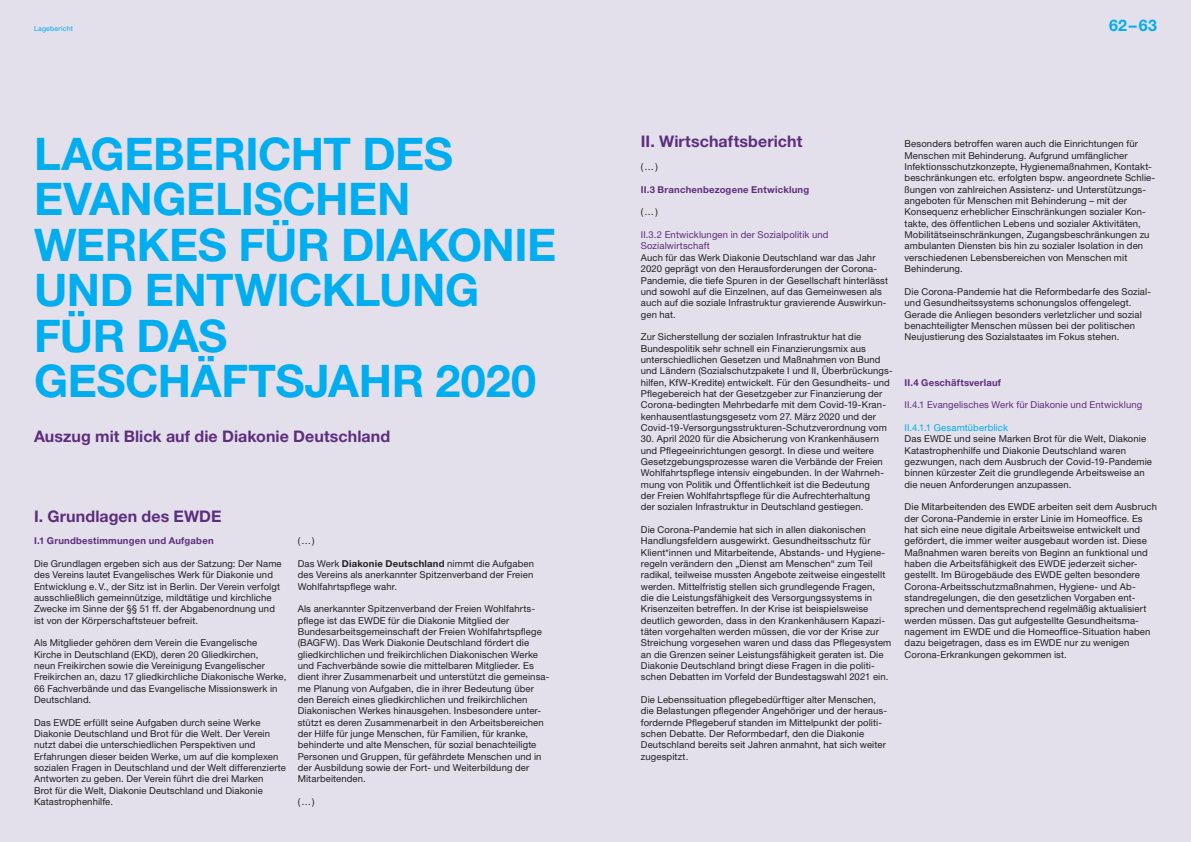
<style>
.page{position:relative;width:1191px;height:842px;background:#e3dfeb}
.page>*{position:absolute;margin:0;border:0;box-sizing:border-box;transform-origin:0 0}
.Seitentitel_45_Pt{font:700 45px/45.4px "Helvetica Neue LT Std";letter-spacing:-.01em;color:#00aeef}
.A{font:700 16px "Helvetica Neue LT Std";letter-spacing:.005em;color:#5e2e7e}
.Kleine_Zitate___Le{font:700 16px "Helvetica Neue LT Std";letter-spacing:.005em;color:#5e2e7e}
.t1{font:700 16px "Helvetica Neue LT Std";color:#00aeef}
.Fließtext_9_5_Pt{font:9.5px/11.3px "Helvetica Neue LT Std";letter-spacing:.01em;color:#231f20}
.A-2{font:9.5px/11.3px "Helvetica Neue LT Std";letter-spacing:.01em;color:#5e2e7e}
.A-3{font:700 9.5px "Helvetica Neue LT Std";letter-spacing:.02em;color:#5e2e7e}
.A-4{font:9.5px "Helvetica Neue LT Std";letter-spacing:.015em;color:#00aeef}
.Seitenthema{font:7px "Helvetica Neue LT Std";letter-spacing:.025em;color:#00aeef}
.s1{font-weight:700}
</style>
<div class="page">
<p class="Seitenthema" style="left:34px;top:25px;width:40px">Lagebericht</p>
<p class="Seitentitel_45_Pt" style="left:34px;top:130px;width:524px">LAGEBERICHT DES<br>EVANGELISCHEN<br>WERKES FÜR DIAKONIE<br>UND ENTWICKLUNG<br>FÜR DAS<br>GESCHÄFTSJAHR 2020</p>
<p class="Kleine_Zitate___Le" style="left:34px;top:427px;width:358px">Auszug mit Blick auf die Diakonie Deutschland</p>
<p class="A" style="left:34px;top:506px;width:189px">I. Grundlagen des EWDE</p>
<p class="A-3" style="left:34px;top:535px;width:181px">I.1 Grundbestimmungen und Aufgaben</p>
<p class="Fließtext_9_5_Pt" style="left:34px;top:558px;width:249px">Die Grundlagen ergeben sich aus der Satzung: Der Name des Vereins lautet Evangelisches Werk für Diakonie und Entwicklung e.V., der Sitz ist in Berlin. Der Verein verfolgt ausschließlich gemeinnützige, mildtätige und kirchliche Zwecke im Sinne der §§ 51 ff. der Abgabenordnung und ist von der Körperschaftsteuer befreit.</p>
<p class="Fließtext_9_5_Pt" style="left:34px;top:637px;width:254px">Als Mitglieder gehören dem Verein die Evangelische Kirche in Deutschland (EKD), deren 20 Gliedkirchen,<br>neun Freikirchen sowie die Vereinigung Evangelischer Freikirchen an, dazu 17 gliedkirchliche Diakonische Werke, 66 Fachverbände und das Evangelische Missionswerk in Deutschland.</p>
<p class="Fließtext_9_5_Pt" style="left:34px;top:717px;width:253px">Das EWDE erfüllt seine Aufgaben durch seine Werke Diakonie Deutschland und Brot für die Welt. Der Verein nutzt dabei die unterschiedlichen Perspektiven und Erfahrungen dieser beiden Werke, um auf die komplexen sozialen Fragen in Deutschland und der Welt differenzierte Antworten zu geben. Der Verein führt die drei Marken<br>Brot für die Welt, Diakonie Deutschland und Diakonie Katastrophenhilfe.</p>
<p class="Fließtext_9_5_Pt" style="left:298px;top:535px;width:18px">(…)</p>
<p class="Fließtext_9_5_Pt" style="left:298px;top:558px;width:238px;text-align:justify">Das Werk <span class="s1">Diakonie Deutschland</span> nimmt die Aufgaben des Vereins als anerkannter Spitzenverband der Freien Wohlfahrtspflege wahr.</p>
<p class="Fließtext_9_5_Pt" style="left:298px;top:603px;width:253px">Als anerkannter Spitzenverband der Freien Wohlfahrts&shy;pflege ist das EWDE für die Diakonie Mitglied der Bundesarbeitsgemeinschaft der Freien Wohlfahrtspflege (BAGFW). Das Werk Diakonie Deutschland fördert die gliedkirchlichen und freikirchlichen Diakonischen Werke und Fachverbände sowie die mittelbaren Mitglieder. Es dient ihrer Zusammenarbeit und unterstützt die gemeinsa&shy;me Planung von Aufgaben, die in ihrer Bedeutung über den Bereich eines gliedkirchlichen und freikirchlichen Diakonischen Werkes hinausgehen. Insbesondere unter&shy;stützt es deren Zusammenarbeit in den Arbeitsbereichen der Hilfe für junge Menschen, für Familien, für kranke, behinderte und alte Menschen, für sozial benachteiligte Personen und Gruppen, für gefährdete Menschen und in der Ausbildung sowie der Fort- und Weiterbildung der Mitarbeitenden.</p>
<p class="Fließtext_9_5_Pt" style="left:298px;top:796px;width:18px">(…)</p>
<h2 class="t1" style="left:1109px;top:16px;width:49px">62–63</h2>
<p class="A" style="left:641px;top:132px;width:163px">II. Wirtschaftsbericht</p>
<p class="Fließtext_9_5_Pt" style="left:641px;top:161px;width:18px">(…)</p>
<p class="A-3" style="left:641px;top:183px;width:170px">II.3 Branchenbezogene Entwicklung</p>
<p class="Fließtext_9_5_Pt" style="left:641px;top:206px;width:18px">(…)</p>
<p class="A-2" style="left:641px;top:229px;width:189px">II.3.2 Entwicklungen in der Sozialpolitik und<br>Sozialwirtschaft</p>
<p class="Fließtext_9_5_Pt" style="left:641px;top:252px;width:249px">Auch für das Werk Diakonie Deutschland war das Jahr 2020 geprägt von den Herausforderungen der Corona-Pandemie, die tiefe Spuren in der Gesellschaft hinterlässt und sowohl auf die Einzelnen, auf das Gemeinwesen als auch auf die soziale Infrastruktur gravierende Auswirkun&shy;gen hat.</p>
<p class="Fließtext_9_5_Pt" style="left:641px;top:331px;width:253px">Zur Sicherstellung der sozialen Infrastruktur hat die Bundespolitik sehr schnell ein Finanzierungsmix aus unterschiedlichen Gesetzen und Maßnahmen von Bund und Ländern (Sozialschutzpakete I und II, Überbrückungs&shy;hilfen, KfW-Kredite) entwickelt. Für den Gesundheits- und Pflegebereich hat der Gesetzgeber zur Finanzierung der Corona-bedingten Mehrbedarfe mit dem Covid-19-Kran&shy;kenhausentlastungsgesetz vom 27. März 2020 und der Covid-19-Versorgungsstrukturen-Schutzverordnung vom</p>
<p class="Fließtext_9_5_Pt" style="left:641px;top:433px;width:245px">30. April 2020 für die Absicherung von Krankenhäusern und Pflegeeinrichtungen gesorgt. In diese und weitere Gesetzgebungsprozesse waren die Verbände der Freien Wohlfahrtspflege intensiv eingebunden. In der Wahrneh&shy;mung von Politik und Öffentlichkeit ist die Bedeutung der Freien Wohlfahrtspflege für die Aufrechterhaltung der sozialen Infrastruktur in Deutschland gestiegen.</p>
<p class="Fließtext_9_5_Pt" style="left:641px;top:524px;width:252px">Die Corona-Pandemie hat sich in allen diakonischen Handlungsfeldern ausgewirkt. Gesundheitsschutz für Klient*innen und Mitarbeitende, Abstands- und Hygiene&shy;regeln verändern den „Dienst am Menschen“ zum Teil radikal, teilweise mussten Angebote zeitweise eingestellt werden. Mittelfristig stellen sich grundlegende Fragen,<br>die die Leistungsfähigkeit des Versorgungssystems in Krisenzeiten betreffen. In der Krise ist beispielsweise deutlich geworden, dass in den Krankenhäusern Kapazi&shy;täten vorgehalten werden müssen, die vor der Krise zur Streichung vorgesehen waren und dass das Pflegesystem an die Grenzen seiner Leistungsfähigkeit geraten ist. Die Diakonie Deutschland bringt diese Fragen in die politi&shy;schen Debatten im Vorfeld der Bundestagswahl 2021 ein.</p>
<p class="Fließtext_9_5_Pt" style="left:641px;top:694px;width:248px">Die Lebenssituation pflegebedürftiger alter Menschen, die Belastungen pflegender Angehöriger und der heraus&shy;fordernde Pflegeberuf standen im Mittelpunkt der politi&shy;schen Debatte. Der Reformbedarf, den die Diakonie Deutschland bereits seit Jahren anmahnt, hat sich weiter zugespitzt.</p>
<p class="Fließtext_9_5_Pt" style="left:904px;top:138px;width:252px">Besonders betroffen waren auch die Einrichtungen für Menschen mit Behinderung. Aufgrund umfänglicher Infektionsschutzkonzepte, Hygienemaßnahmen, Kontakt&shy;beschränkungen etc. erfolgten bspw. angeordnete Schlie&shy;ßungen von zahlreichen Assistenz- und Unterstützungs&shy;angeboten für Menschen mit Behinderung – mit der Konsequenz erheblicher Einschränkungen sozialer Kon&shy;takte, des öffentlichen Lebens und sozialer Aktivitäten, Mobilitätseinschränkungen, Zugangsbeschränkungen zu ambulanten Diensten bis hin zu sozialer Isolation in den verschiedenen Lebensbereichen von Menschen mit Behinderung.</p>
<p class="Fließtext_9_5_Pt" style="left:904px;top:286px;width:248px">Die Corona-Pandemie hat die Reformbedarfe des Sozial&shy;und Gesundheitssystems schonungslos offengelegt.<br>Gerade die Anliegen besonders verletzlicher und sozial benachteiligter Menschen müssen bei der politischen Neujustierung des Sozialstaates im Fokus stehen.</p>
<p class="A-3" style="left:904px;top:376px;width:98px">II.4 Geschäftsverlauf</p>
<p class="A-2" style="left:904px;top:399px;width:239px">II.4.1 Evangelisches Werk für Diakonie und Entwicklung</p>
<p class="A-4" style="left:904px;top:422px;width:105px">II.4.1.1 Gesamtüberblick</p>
<p class="Fließtext_9_5_Pt" style="left:904px;top:433px;width:249px">Das EWDE und seine Marken Brot für die Welt, Diakonie Katastrophenhilfe und Diakonie Deutschland waren gezwungen, nach dem Ausbruch der Covid-19-Pandemie binnen kürzester Zeit die grundlegende Arbeitsweise an die neuen Anforderungen anzupassen.</p>
<p class="Fließtext_9_5_Pt" style="left:904px;top:501px;width:254px">Die Mitarbeitenden des EWDE arbeiten seit dem Ausbruch der Corona-Pandemie in erster Linie im Homeoffice. Es hat sich eine neue digitale Arbeitsweise entwickelt und gefördert, die immer weiter ausgebaut worden ist. Diese Maßnahmen waren bereits von Beginn an funktional und haben die Arbeitsfähigkeit des EWDE jederzeit sicher&shy;gestellt. Im Bürogebäude des EWDE gelten besondere Corona-Arbeitsschutzmaßnahmen, Hygiene- und Ab&shy;standregelungen, die den gesetzlichen Vorgaben ent&shy;sprechen und dementsprechend regelmäßig aktualisiert werden müssen. Das gut aufgestellte Gesundheitsma&shy;nagement im EWDE und die Homeoffice-Situation haben dazu beigetragen, dass es im EWDE nur zu wenigen Corona-Erkrankungen gekommen ist.</p>
</div>
